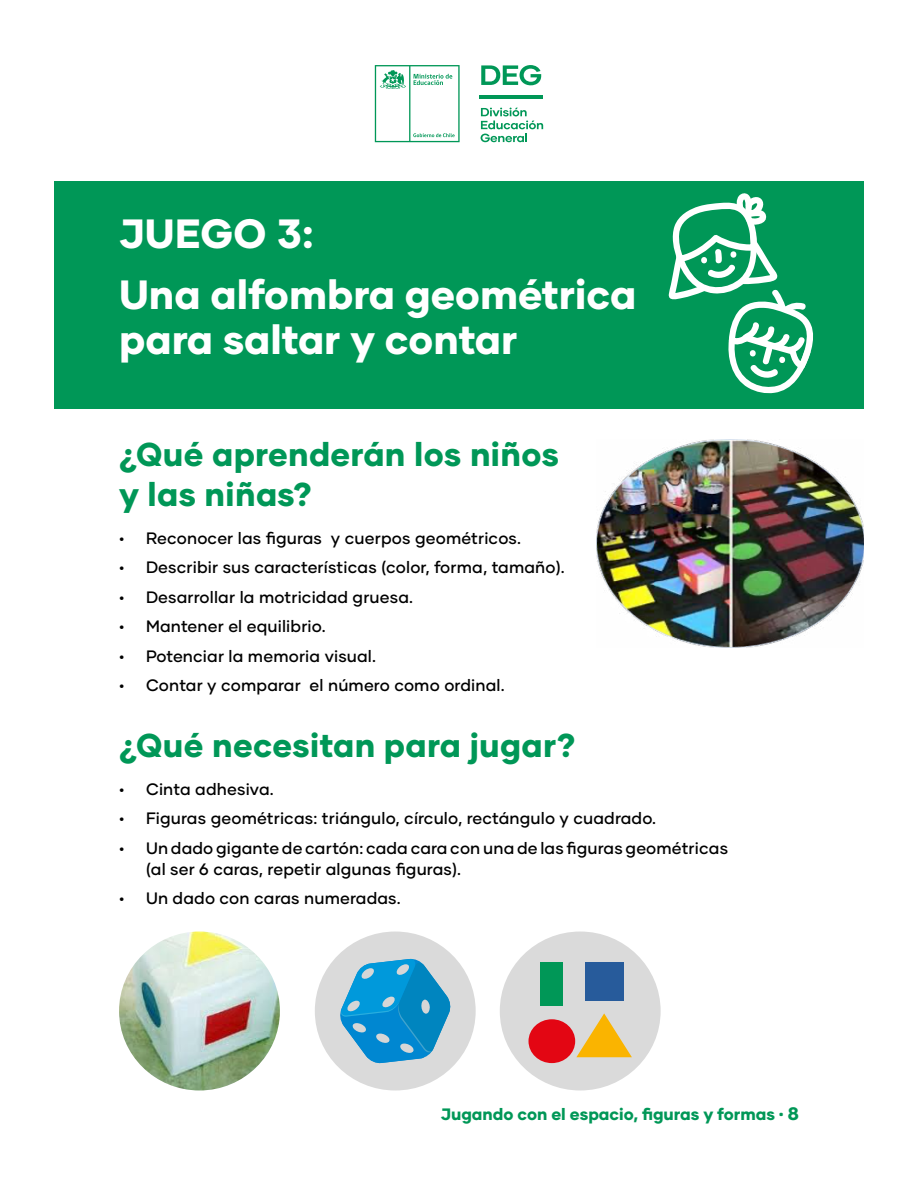
<style>
.page{position:relative;width:918px;height:1188px;background:#fff}
.page>*{position:absolute;margin:0;border:0;box-sizing:border-box;transform-origin:0 0}
.t1{font:800 40.8px/60.8px "Gilmer";color:#fff}
.t2{font:800 33px/40px "Gilmer";letter-spacing:.01em;color:#009757}
.t3{font:500 16.5px/21px "Gilmer";letter-spacing:.01em;color:#000}
.t4{font:800 16.5px "Gilmer";color:#009757}
.s1{font-family:"Fredoka One";font-weight:400;font-size:18px}
.s2{font-size:18px}
</style>
<div class="page">
<svg style="left:375px;top:65px;width:85px;height:77px"></svg>
<hr style="left:479px;top:95px;width:29px;height:3px;background:#009757">
<hr style="left:508px;top:95px;width:35px;height:3px;background:#009757">
<svg style="left:481px;top:65px;width:60px;height:20px"></svg>
<svg style="left:481px;top:108px;width:62px;height:34px"></svg>
<div style="left:54px;top:182px;width:810px;height:227px;background:#009757"></div>
<svg style="left:668px;top:193px;width:145px;height:201px"></svg>
<img style="left:119px;top:932px;width:161px;height:158px">
<div style="left:315px;top:932px;width:161px;height:158px;background:#dadada;border-radius:50%"></div>
<div style="left:500px;top:932px;width:161px;height:158px;background:#dadada;border-radius:50%"></div>
<svg style="left:340px;top:958px;width:111px;height:106px"></svg>
<div style="left:585px;top:962px;width:38px;height:38px;background:#275b9b"></div>
<div style="left:540px;top:962px;width:23px;height:44px;background:#009757"></div>
<div style="left:529px;top:1019px;width:46px;height:44px;background:#e30613;border-radius:50%"></div>
<svg style="left:576px;top:1013px;width:56px;height:44px"></svg>
<img style="left:597px;top:440px;width:267px;height:208px">
<h1 class="t1" style="left:119px;top:203px;width:519px">JUEGO 3:<br>Una alfombra geométrica</h1>
<h1 class="t1" style="left:119px;top:309px;width:400px">para saltar y contar</h1>
<h2 class="t2" style="left:119px;top:434px;width:442px">¿Qué aprenderán los niños y las niñas?</h2>
<p class="t3" style="left:119px;top:527px;width:403px">• Reconocer las figuras y cuerpos geométricos.</p>
<p class="t3" style="left:119px;top:557px;width:447px">• Describir sus características (color, forma, tamaño).</p>
<p class="t3" style="left:119px;top:586px;width:296px">• Desarrollar la motricidad gruesa.</p>
<p class="t3" style="left:119px;top:616px;width:208px">• Mantener el equilibrio.</p>
<p class="t3" style="left:119px;top:645px;width:258px">• Potenciar la memoria visual.</p>
<p class="t3" style="left:119px;top:675px;width:387px">• Contar y comparar el número como ordinal.</p>
<h2 class="t2" style="left:119px;top:725px;width:458px">¿Qué necesitan para jugar?</h2>
<p class="t3" style="left:119px;top:778px;width:156px">• Cinta adhesiva.</p>
<p class="t3" style="left:119px;top:808px;width:539px">• Figuras geométricas: triángulo, círculo, rectángulo y cuadrado.</p>
<p class="t3" style="left:146px;top:837px;width:584px;text-indent:-27px">• Un dado gigante de cartón: cada cara con una de las figuras geométricas (al ser 6 caras, repetir algunas figuras).</p>
<p class="t3" style="left:119px;top:888px;width:283px">• Un dado con caras numeradas.</p>
<p class="t4" style="left:441px;top:1104px;width:360px">Jugando con el espacio, figuras y formas <span class="s1">·</span> <span class="s2">8</span></p>
</div>
